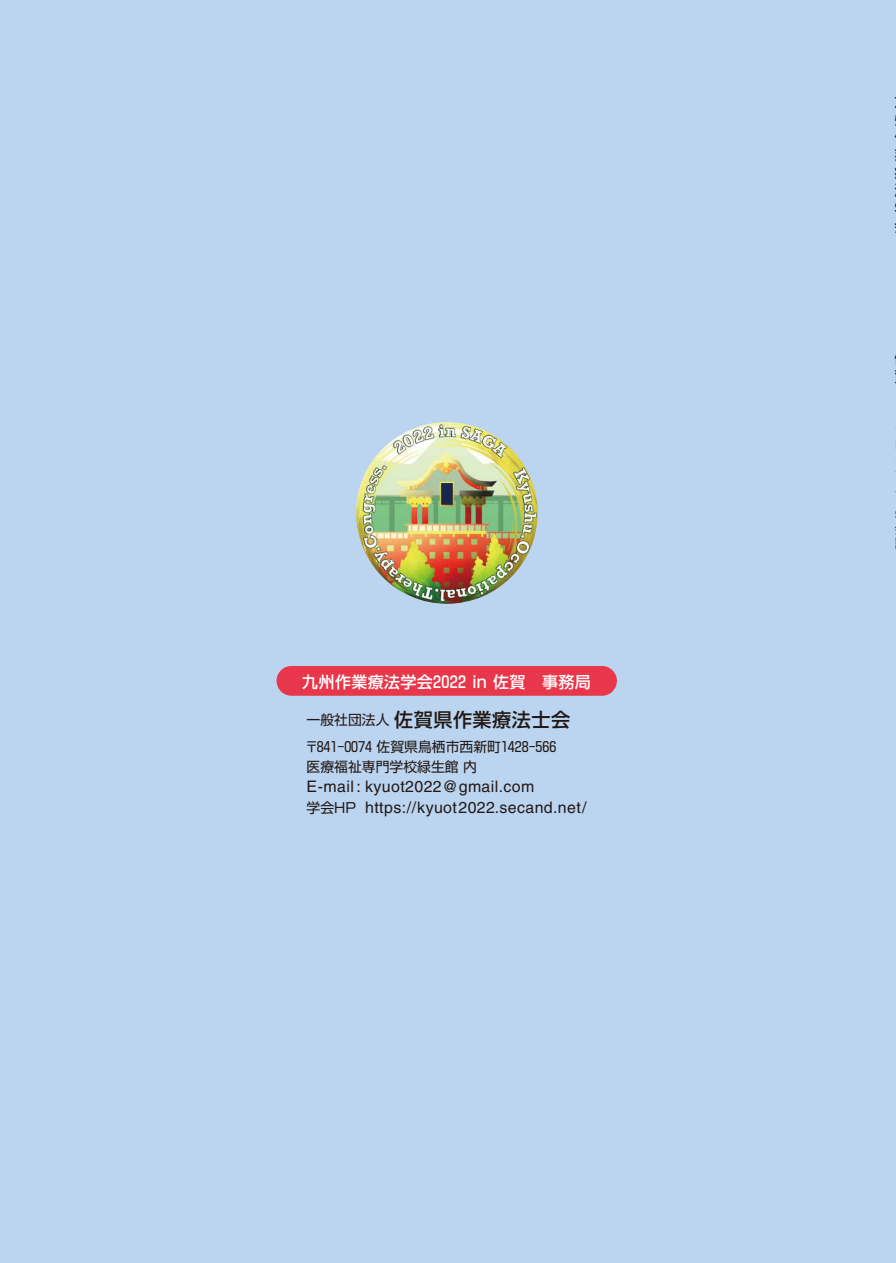
<style>
.page{position:relative;width:896px;height:1263px;background:#fff}
.page>*{position:absolute;margin:0;border:0;box-sizing:border-box;transform-origin:0 0}
.t1{font:500 19.2px "Shin Go Pro";letter-spacing:.025em;color:#221815}
.t2{font:15.9px/20.2px "Helvetica LT Std";letter-spacing:.025em;color:#221815}
.t3{font:500 15.9px "Shin Go Pro";letter-spacing:.025em;color:#fff}
.t4{font:13.8px/20.2px "Shin Go Pro";color:#221815}
.s1{font-weight:400;font-size:13.8px}
.s2{font-family:"Shin Go Pro";font-size:13.8px}
</style>
<div class="page">
<hr style="left:893px;top:0;width:2px;height:1263px;background:#bbd4ef">
<div style="left:0;top:0;width:893px;height:1263px;background:#bbd4ef"></div>
<div style="left:276px;top:666px;width:341px;height:30px;background:#e8374a;border-radius:15px"></div>
<img style="left:356px;top:422px;width:181px;height:182px;border-radius:91px">
<p class="t3" style="left:302px;top:669px;width:290px">九州作業療法学会2022 in 佐賀　事務局</p>
<p class="t1" style="left:306px;top:704px;width:265px"><span class="s1">一般社団法人</span> 佐賀県作業療法士会</p>
<p class="t4" style="left:305px;top:735px;width:253px">〒841-0074 佐賀県鳥栖市西新町1428-566医療福祉専門学校緑生館 内</p>
<p class="t2" style="left:306px;top:776px;width:281px">E-mail : kyuot2022@gmail.com<br><span class="s2">学会HP</span> https://kyuot2022.secand.net/</p>
</div>
